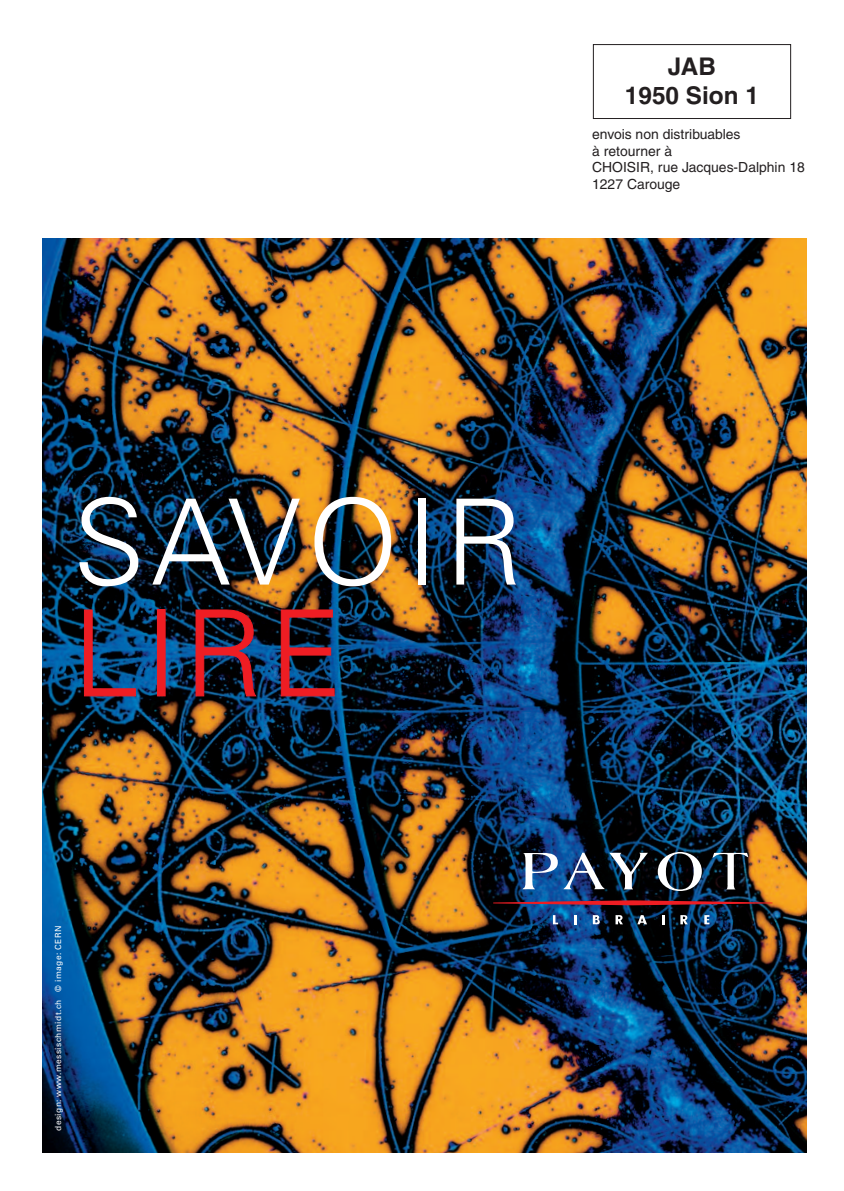
<style>
.page{position:relative;width:844px;height:1191px;background:#fff}
.page>*{position:absolute;margin:0;border:0;box-sizing:border-box;transform-origin:0 0}
.t1{font:300 119px "Univers";letter-spacing:.05em;color:#fff}
.t2{font:300 119px "Univers";color:#ee1d23}
.t3{font:700 24.32px/29.6px "Helvetica";color:#231f20;text-align:center}
.t4{font:13.83px/16.4px "Helvetica";color:#231f20}
.t5{font:8.4px "Univers";letter-spacing:.05em;color:#fff}
</style>
<div class="page">
<img style="left:42px;top:239px;width:764px;height:913px">
<svg style="left:84px;top:609px;width:52px;height:87px;background:#103962"></svg>
<div style="left:157px;top:609px;width:8px;height:87px;border:1px solid #ee1d23"></div>
<img style="left:195px;top:609px;width:61px;height:87px">
<svg style="left:281px;top:609px;width:53px;height:87px;background:#1b233a"></svg>
<svg style="left:657px;top:852px;width:44px;height:39px"></svg>
<svg style="left:522px;top:850px;width:35px;height:39px"></svg>
<svg style="left:563px;top:852px;width:84px;height:37px"></svg>
<svg style="left:712px;top:853px;width:36px;height:36px"></svg>
<svg style="left:552px;top:915px;width:6px;height:9px"></svg>
<svg style="left:573px;top:915px;width:3px;height:9px"></svg>
<svg style="left:592px;top:915px;width:7px;height:9px"></svg>
<svg style="left:615px;top:915px;width:7px;height:9px"></svg>
<svg style="left:680px;top:915px;width:7px;height:9px"></svg>
<svg style="left:637px;top:915px;width:10px;height:9px"></svg>
<svg style="left:662px;top:915px;width:2px;height:9px"></svg>
<svg style="left:704px;top:915px;width:5px;height:9px"></svg>
<svg style="left:493px;top:900px;width:279px;height:5px"></svg>
<div style="left:592px;top:44px;width:198px;height:75px;border:1px solid #231f20"></div>
<h2 class="t3" style="left:624px;top:54px;width:135px">JAB<br>1950 Sion 1</h2>
<p class="t4" style="left:592px;top:128px;width:214px">envois non distribuables<br>à retourner à<br>CHOISIR, rue Jacques-Dalphin 18<br>1227 Carouge</p>
<h1 class="t1" style="left:72px;top:498px;width:452px">SAVOIR</h1>
<h1 class="t2" style="left:72px;top:610px;width:271px">LIRE</h1>
<p class="t5" style="left:55px;top:1131px;width:206px;rotate:-90deg">design: www.messischmidt.ch © image: CERN</p>
</div>
